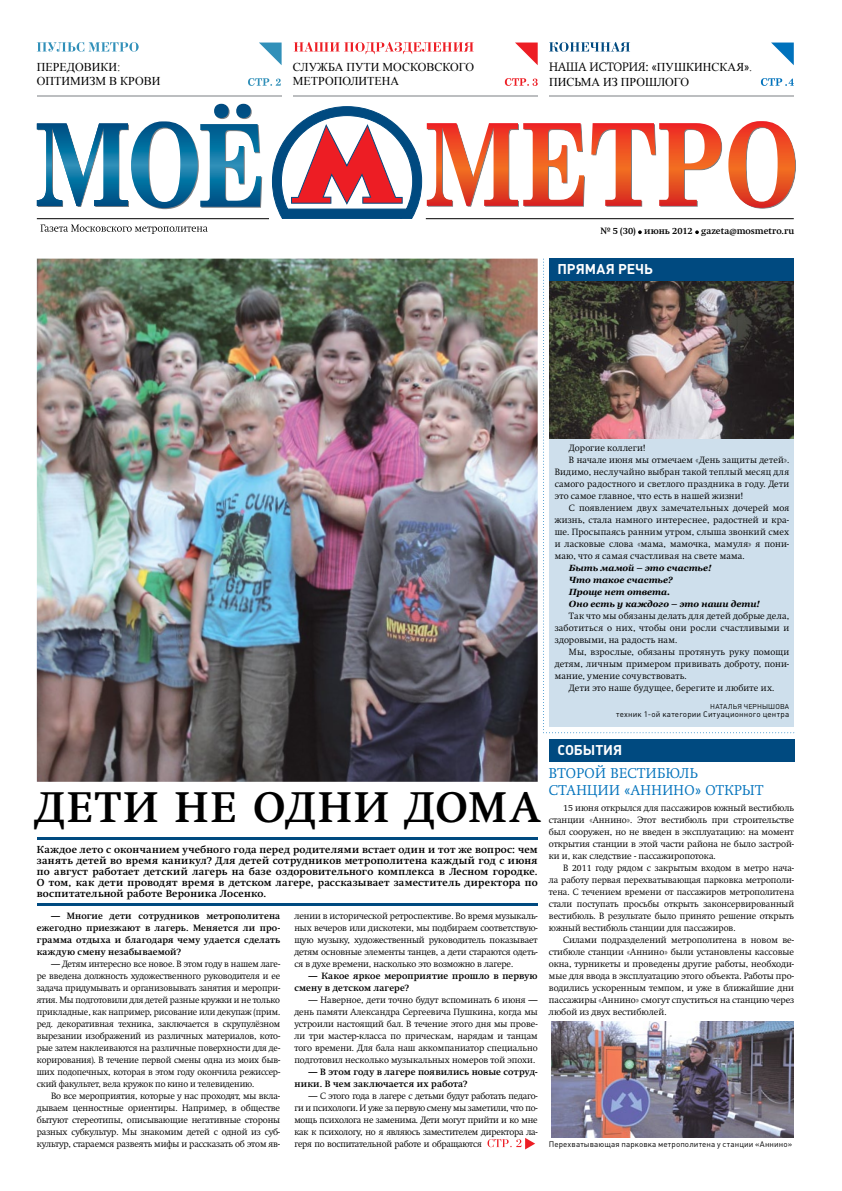
<style>
.page{position:relative;width:842px;height:1191px;background:#fff}
.page>*{position:absolute;margin:0;border:0;box-sizing:border-box;transform-origin:0 0}
.t1{font:700 42px "Swift C";letter-spacing:.055em;color:#000}
.t2{font:14px/17px "Swift Light C";letter-spacing:.03em;color:#0072bc}
.t3{font:14px "Plumb Bold C";letter-spacing:-.005em;color:#fff}
.t4{font:12px/14.4px "Times New Roman";color:#000}
.t5{font:12px "Swift Light C";color:#000}
.t6{font:700 10px/11px "Swift C";letter-spacing:.025em;color:#000;text-align:justify}
.t7{font:9px/12px "Swift Light C";color:#000;text-align:justify}
.t8{font:700 9px/12px "Swift C";letter-spacing:.015em;color:#000}
.t9{font:9px "Swift Light C";letter-spacing:.025em;color:#000}
.t10{font:9px "Swift Light C";letter-spacing:.02em;color:#000}
.t11{font:italic 700 9px/12px "Georgia";color:#000}
.t12{font:8px "Plumb";letter-spacing:.02em;color:#000}
.t13{font:7px "Plumb";letter-spacing:.015em;color:#000}
.s1{font-family:"Swift C";font-weight:700}
.s2{font-family:"Times New Roman"}
</style>
<div class="page">
<img style="left:552px;top:1021px;width:242px;height:116px">
<svg style="left:259px;top:43px;width:23px;height:22px"></svg>
<svg style="left:515px;top:43px;width:23px;height:22px"></svg>
<svg style="left:771px;top:43px;width:23px;height:22px"></svg>
<svg style="left:248px;top:78px;width:33px;height:8px"></svg>
<svg style="left:505px;top:78px;width:33px;height:8px"></svg>
<svg style="left:761px;top:78px;width:33px;height:8px"></svg>
<svg style="left:40px;top:224px;width:168px;height:10px"></svg>
<hr style="left:37px;top:218px;width:232px;height:1px;background:#000">
<hr style="left:426px;top:218px;width:368px;height:1px;background:#000">
<hr style="left:37px;top:837px;width:501px;height:2px;background:#004a80">
<hr style="left:37px;top:903px;width:501px;height:2px;background:#004a80">
<svg style="left:543px;top:259px;width:252px;height:474px;background:#cfe0ec"></svg>
<svg style="left:487px;top:1138px;width:48px;height:11px"></svg>
<svg style="left:549px;top:42px;width:81px;height:10px"></svg>
<svg style="left:37px;top:42px;width:102px;height:10px"></svg>
<div style="left:549px;top:259px;width:245px;height:22px;background:#004a80"></div>
<hr style="left:293px;top:96px;width:245px;height:1px;background:#bcbec0">
<hr style="left:37px;top:96px;width:245px;height:1px;background:#bcbec0">
<hr style="left:549px;top:96px;width:245px;height:1px;background:#bcbec0">
<svg style="left:638px;top:230px;width:4px;height:4px"></svg>
<svg style="left:695px;top:230px;width:4px;height:4px"></svg>
<img style="left:37px;top:259px;width:501px;height:523px">
<img style="left:549px;top:281px;width:245px;height:158px">
<svg style="left:428px;top:124px;width:157px;height:83px"></svg>
<svg style="left:606px;top:132px;width:116px;height:75px"></svg>
<svg style="left:756px;top:156px;width:40px;height:53px"></svg>
<img style="left:427px;top:123px;width:91px;height:83px">
<img style="left:523px;top:123px;width:61px;height:83px">
<img style="left:591px;top:123px;width:64px;height:83px">
<img style="left:659px;top:123px;width:62px;height:83px">
<img style="left:728px;top:121px;width:67px;height:87px">
<svg style="left:37px;top:104px;width:225px;height:105px"></svg>
<svg style="left:272px;top:106px;width:150px;height:113px"></svg>
<div style="left:549px;top:739px;width:245px;height:22px;background:#004a80"></div>
<svg style="left:294px;top:42px;width:180px;height:12px"></svg>
<h3 class="t4" style="left:37px;top:59px;width:125px">ПЕРЕДОВИКИ:<br>ОПТИМИЗМ В КРОВИ</h3>
<h3 class="t4" style="left:293px;top:59px;width:183px">СЛУЖБА ПУТИ МОСКОВСКОГО<br>МЕТРОПОЛИТЕНА</h3>
<h3 class="t5" style="left:549px;top:60px;width:205px">НАША ИСТОРИЯ: <span class="s1">«</span><span class="s2">ПУШКИНСКАЯ</span><span class="s1">»</span><span class="s2">.</span></h3>
<h3 class="t4" style="left:549px;top:74px;width:142px">ПИСЬМА ИЗ ПРОШЛОГО</h3>
<p class="t8" style="left:600px;top:225px;width:195px">№ 5 (30) июнь 2012 gazeta@mosmetro.ru</p>
<h2 class="t3" style="left:557px;top:261px;width:97px">ПРЯМАЯ РЕЧЬ</h2>
<p class="t7" style="left:569px;top:441px;width:78px">Дорогие коллеги!</p>
<p class="t10" style="left:569px;top:454px;width:222px">В начале июня мы отмечаем «День защиты детей».</p>
<p class="t9" style="left:555px;top:466px;width:236px">Видимо, неслучайно выбран такой теплый месяц для</p>
<p class="t9" style="left:555px;top:478px;width:236px">самого радостного и светлого праздника в году. Дети</p>
<p class="t10" style="left:555px;top:490px;width:190px">это самое главное, что есть в нашей жизни!</p>
<p class="t7" style="left:569px;top:501px;width:222px">С появлением двух замечательных дочерей моя</p>
<p class="t7" style="left:555px;top:513px;width:236px">жизнь, стала намного интереснее, радостней и кра-</p>
<p class="t9" style="left:555px;top:526px;width:236px">ше. Просыпаясь ранним утром, слыша звонкий смех</p>
<p class="t7" style="left:555px;top:537px;width:236px">и ласковые слова «мама, мамочка, мамуля» я пони-</p>
<p class="t9" style="left:555px;top:550px;width:191px">маю, что я самая счастливая на свете мама.</p>
<p class="t11" style="left:569px;top:561px;width:192px">Быть мамой – это счастье!<br>Что такое счастье?<br>Проще нет ответа.<br>Оно есть у каждого – это наши дети!</p>
<p class="t7" style="left:555px;top:609px;width:236px;text-indent:14px">Так что мы обязаны делать для детей добрые дела, заботиться о них, чтобы они росли счастливыми и здоровыми, на радость нам.</p>
<p class="t10" style="left:569px;top:646px;width:222px">Мы, взрослые, обязаны протянуть руку помощи</p>
<p class="t7" style="left:555px;top:657px;width:236px">детям, личным примером прививать доброту, пони-</p>
<p class="t7" style="left:555px;top:669px;width:133px">мание, умение сочувствовать.</p>
<p class="t9" style="left:569px;top:682px;width:207px">Дети это наше будущее, берегите и любите их.</p>
<p class="t13" style="left:710px;top:702px;width:80px">Наталья Черн ышова</p>
<p class="t12" style="left:616px;top:709px;width:175px">техник 1-ой категории Ситуационного центра</p>
<h2 class="t3" style="left:557px;top:742px;width:66px">СОБЫТИЯ</h2>
<h2 class="t2" style="left:549px;top:764px;width:216px">ВТОРОЙ ВЕСТИБЮЛЬ<br>СТАНЦИИ <span class="s1">«</span>АННИНО<span class="s1">»</span> ОТКРЫТ</h2>
<p class="t7" style="left:549px;top:801px;width:247px;text-indent:14px">15 июня открылся для пассажиров южный вестибюль станции «Аннино». Этот вестибюль при строительстве был сооружен, но не введен в эксплуатацию: на момент открытия станции в этой части района не было застрой&shy;ки и, как следствие - пассажиропотока.</p>
<p class="t7" style="left:549px;top:861px;width:247px;text-indent:14px">В 2011 году рядом с закрытым входом в метро нача&shy;ла работу первая перехватывающая парковка метрополи&shy;тена. С течением времени от пассажиров метрополитена стали поступать просьбы открыть законсервированный вестибюль. В результате было принято решение открыть южный вестибюль станции для пассажиров.</p>
<p class="t7" style="left:549px;top:933px;width:247px;text-indent:14px">Силами подразделений метрополитена в новом ве&shy;стибюле станции «Аннино» были установлены кассовые окна, турникеты и проведены другие работы, необходи&shy;мые для ввода в эксплуатацию этого объекта. Работы про&shy;водились ускоренным темпом, и уже в ближайшие дни пассажиры «Аннино» смогут спуститься на станцию через любой из двух вестибюлей.</p>
<h1 class="t1" style="left:35px;top:782px;width:507px">ДЕТИ НЕ ОДНИ ДОМА</h1>
<p class="t6" style="left:37px;top:843px;width:502px">Каждое лето с окончанием учебного года перед родителями встает один и тот же вопрос: чем занять детей во время каникул? Для детей сотрудников метрополитена каждый год с июня по август работает детский лагерь на базе оздоровительного комплекса в Лесном городке.<br>О том, как дети проводят время в детском лагере, рассказывает заместитель директора по воспитательной работе Вероника Лосенко.</p>
<p class="t7" style="left:294px;top:909px;width:245px">лении в исторической ретроспективе. Во время музыкаль&shy;ных вечеров или дискотеки, мы подбираем соответствую&shy;щую музыку, художественный руководитель показывает детям основные элементы танцев, а дети стараются одеть&shy;ся в духе времени, насколько это возможно в лагере.</p>
<p class="t8" style="left:294px;top:969px;width:245px;text-indent:14px">— Какое яркое мероприятие прошло в первую смену в детском лагере?</p>
<p class="t7" style="left:294px;top:993px;width:245px;text-indent:14px">— Наверное, дети точно будут вспоминать 6 июня — день памяти Александра Сергеевича Пушкина, когда мы устроили настоящий бал. В течение этого дня мы прове&shy;ли три мастер-класса по прическам, нарядам и танцам того времени. Для бала наш аккомпаниатор специально подготовил несколько музыкальных номеров той эпохи.</p>
<p class="t8" style="left:294px;top:1065px;width:245px;text-indent:14px">— В этом году в лагере появились новые сотруд&shy;ники. В чем заключается их работа?</p>
<p class="t7" style="left:294px;top:1089px;width:245px;text-indent:14px">— С этого года в лагере с детьми будут работать педаго&shy;ги и психологи. И уже за первую смену мы заметили, что по&shy;мощь психолога не заменима. Дети могут прийти и ко мне как к психологу, но я являюсь заместителем директора ла&shy;геря по воспитательной работе и обращаются</p>
<p class="t8" style="left:37px;top:909px;width:245px;text-align:justify;text-indent:14px">— Многие дети сотрудников метрополитена ежегодно приезжают в лагерь. Меняется ли про&shy;грамма отдыха и благодаря чему удается сделать каждую смену незабываемой?</p>
<p class="t7" style="left:37px;top:957px;width:245px;text-indent:14px">— Детям интересно все новое. В этом году в нашем лаге&shy;ре введена должность художественного руководителя и ее задача придумывать и организовывать занятия и меропри&shy;ятия. Мы подготовили для детей разные кружки и не только прикладные, как например, рисование или декупаж (прим. ред. декоративная техника, заключается в скрупулёзном вырезании изображений из различных материалов, кото&shy;рые затем наклеиваются на различные поверхности для де&shy;корирования). В течение первой смены одна из моих быв&shy;ших подопечных, которая в этом году окончила режиссер&shy;ский факультет, вела кружок по кино и телевидению.</p>
<p class="t7" style="left:37px;top:1089px;width:245px;text-indent:14px">Во все мероприятия, которые у нас проходят, мы вкла&shy;дываем ценностные ориентиры. Например, в обществе бытуют стереотипы, описывающие негативные стороны разных субкультур. Мы знакомим детей с одной из суб&shy;культур, стараемся развеять мифы и рассказать об этом яв-</p>
<p class="t12" style="left:549px;top:1139px;width:245px">Перехватывающая парковка метрополитена у станции «Аннино»</p>
</div>
